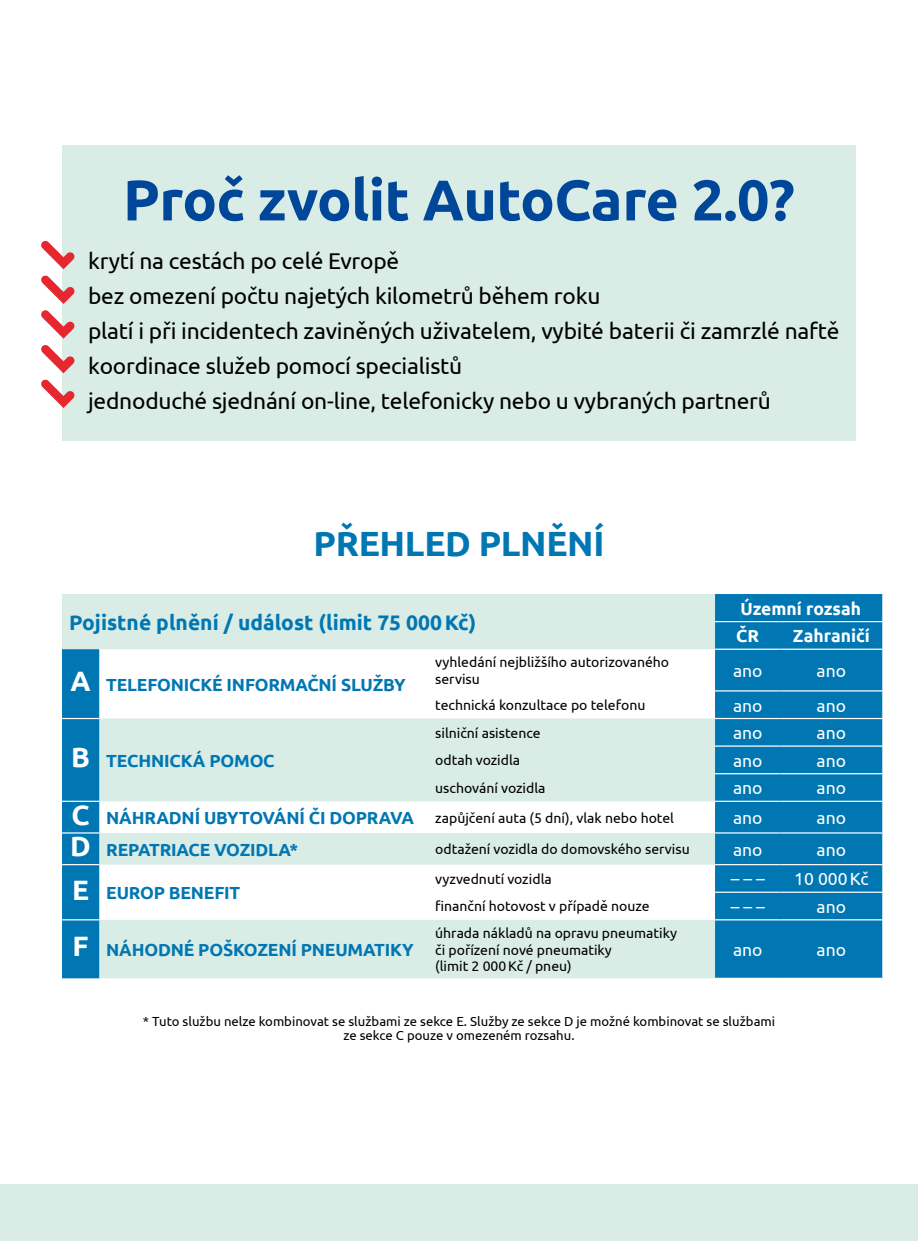
<style>
.page{position:relative;width:918px;height:1241px;background:#fff}
.page>*{position:absolute;margin:0;border:0;box-sizing:border-box;transform-origin:0 0}
.t1{font:700 57.23px "Ubuntu";letter-spacing:-.01em;color:#004799}
.t2{font:700 35px "Ubuntu";letter-spacing:-.01em;color:#0077b3}
.t3{font:22.75px/35px "Ubuntu";letter-spacing:-.01em;color:#000}
.t4{font:700 21px "Ubuntu";color:#0077b3}
.t5{font:700 17.5px "Ubuntu";letter-spacing:-.01em;color:#0077b3}
.t6{font:17.5px "Ubuntu";color:#fff}
.t7{font:700 17.5px/27.7px "Ubuntu";color:#fff}
.t8{font:14px/16.8px "Ubuntu";color:#000}
.t9{font:13.12px/14px "Ubuntu";color:#000;text-align:center}
.s1{font-size:28px;color:#fff}
.s2{font-weight:700;font-size:28px;color:#fff}
.s3{font-weight:700;font-size:17.5px;color:#0077b3}
</style>
<div class="page">
<div style="left:62px;top:145px;width:794px;height:295px;background:#d9ece6"></div>
<svg style="left:62px;top:594px;width:820px;height:384px;fill:#d9ece6"></svg>
<hr style="left:715px;top:690px;width:65px;height:1px;background:#fff">
<hr style="left:780px;top:690px;width:102px;height:1px;background:#fff">
<hr style="left:715px;top:717px;width:65px;height:2px;background:#fff">
<hr style="left:780px;top:717px;width:102px;height:2px;background:#fff">
<hr style="left:715px;top:745px;width:65px;height:1px;background:#fff">
<hr style="left:780px;top:745px;width:102px;height:1px;background:#fff">
<hr style="left:715px;top:773px;width:65px;height:1px;background:#fff">
<hr style="left:780px;top:773px;width:102px;height:1px;background:#fff">
<hr style="left:715px;top:800px;width:65px;height:1px;background:#fff">
<hr style="left:780px;top:800px;width:102px;height:1px;background:#fff">
<hr style="left:715px;top:832px;width:65px;height:1px;background:#fff">
<hr style="left:780px;top:832px;width:102px;height:1px;background:#fff">
<hr style="left:715px;top:863px;width:65px;height:2px;background:#fff">
<hr style="left:780px;top:863px;width:102px;height:2px;background:#fff">
<hr style="left:715px;top:891px;width:65px;height:1px;background:#fff">
<hr style="left:780px;top:891px;width:102px;height:1px;background:#fff">
<hr style="left:715px;top:919px;width:65px;height:1px;background:#fff">
<hr style="left:780px;top:919px;width:102px;height:1px;background:#fff">
<hr style="left:715px;top:977px;width:65px;height:1px;background:#fff">
<hr style="left:780px;top:977px;width:102px;height:1px;background:#fff">
<hr style="left:62px;top:717px;width:37px;height:2px;background:#fff">
<hr style="left:62px;top:800px;width:37px;height:1px;background:#fff">
<hr style="left:62px;top:832px;width:37px;height:1px;background:#fff">
<hr style="left:62px;top:863px;width:37px;height:2px;background:#fff">
<hr style="left:62px;top:919px;width:37px;height:1px;background:#fff">
<hr style="left:715px;top:621px;width:65px;height:1px;background:#fff">
<hr style="left:780px;top:621px;width:102px;height:1px;background:#fff">
<hr style="left:715px;top:648px;width:65px;height:1px;background:#fff">
<hr style="left:780px;top:648px;width:102px;height:1px;background:#fff">
<div style="left:0;top:1184px;width:918px;height:56px;background:#d9ece6"></div>
<svg style="left:41px;top:241px;width:34px;height:28px"></svg>
<svg style="left:41px;top:275px;width:34px;height:29px"></svg>
<svg style="left:41px;top:310px;width:34px;height:28px"></svg>
<svg style="left:41px;top:345px;width:34px;height:28px"></svg>
<svg style="left:41px;top:379px;width:34px;height:29px"></svg>
<h1 class="t1" style="left:123px;top:165px;width:673px">Proč zvolit AutoCare 2.0?</h1>
<p class="t3" style="left:88px;top:242px;width:753px">krytí na cestách po celé Evropě<br>bez omezení počtu najetých kilometrů během roku<br>platí i při incidentech zaviněných uživatelem, vybité baterii či zamrzlé naftě koordinace služeb pomocí specialistů<br>jednoduché sjednání on-line, telefonicky nebo u vybraných partnerů</p>
<h2 class="t2" style="left:313px;top:522px;width:292px">PŘEHLED PLNĚNÍ</h2>
<h3 class="t4" style="left:69px;top:609px;width:409px">Pojistné plnění / událost (limit 75 000Kč)</h3>
<p class="t7" style="left:736px;top:594px;width:126px">Územní rozsah<br>ČR</p>
<p class="t7" style="left:793px;top:621px;width:78px">Zahraničí</p>
<p class="t5" style="left:71px;top:673px;width:337px"><span class="s1">A</span> TELEFONICKÉ INFORMAČNÍ SLUŽBY</p>
<p class="t8" style="left:435px;top:653px;width:235px">vyhledání nejbližšího autorizovaného servisu</p>
<p class="t6" style="left:733px;top:660px;width:31px">ano</p>
<p class="t6" style="left:816px;top:660px;width:31px">ano</p>
<p class="t8" style="left:435px;top:696px;width:212px">technická konzultace po telefonu</p>
<p class="t6" style="left:733px;top:694px;width:31px">ano</p>
<p class="t6" style="left:816px;top:694px;width:31px">ano</p>
<p class="t8" style="left:435px;top:723px;width:107px">silniční asistence</p>
<p class="t6" style="left:733px;top:722px;width:31px">ano</p>
<p class="t6" style="left:816px;top:722px;width:31px">ano</p>
<p class="t8" style="left:435px;top:751px;width:86px">odtah vozidla</p>
<p class="t6" style="left:733px;top:749px;width:31px">ano</p>
<p class="t6" style="left:816px;top:749px;width:31px">ano</p>
<p class="t8" style="left:435px;top:779px;width:112px">uschování vozidla</p>
<p class="t6" style="left:733px;top:777px;width:31px">ano</p>
<p class="t6" style="left:816px;top:777px;width:31px">ano</p>
<p class="t8" style="left:72px;top:808px;width:604px"><span class="s2">C</span> <span class="s3">NÁHRADNÍ UBYTOVÁNÍ ČI DOPRAVA</span> zapůjčení auta (5 dní), vlak nebo hotel</p>
<p class="t6" style="left:733px;top:807px;width:31px">ano</p>
<p class="t6" style="left:816px;top:807px;width:31px">ano</p>
<p class="t5" style="left:70px;top:838px;width:229px"><span class="s1">D</span> REPATRIACE VOZIDLA*</p>
<p class="t8" style="left:435px;top:840px;width:256px">odtažení vozidla do domovského servisu</p>
<p class="t6" style="left:733px;top:838px;width:31px">ano</p>
<p class="t6" style="left:816px;top:838px;width:31px">ano</p>
<p class="t5" style="left:72px;top:882px;width:170px"><span class="s1">E</span> EUROP BENEFIT</p>
<p class="t5" style="left:71px;top:749px;width:205px"><span class="s1">B</span> TECHNICKÁ POMOC</p>
<p class="t8" style="left:435px;top:869px;width:118px">vyzvednutí vozidla</p>
<p class="t6" style="left:731px;top:868px;width:36px">– – –</p>
<p class="t6" style="left:794px;top:868px;width:76px">10 000Kč</p>
<p class="t8" style="left:435px;top:897px;width:216px">finanční hotovost v případě nouze</p>
<p class="t6" style="left:731px;top:895px;width:36px">– – –</p>
<p class="t6" style="left:816px;top:895px;width:31px">ano</p>
<p class="t5" style="left:73px;top:938px;width:343px"><span class="s1">F</span> NÁHODNÉ POŠKOZENÍ PNEUMATIKY</p>
<p class="t8" style="left:435px;top:923px;width:243px">úhrada nákladů na opravu pneumatiky či pořízení nové pneumatiky<br>(limit 2 000Kč / pneu)</p>
<p class="t6" style="left:733px;top:938px;width:31px">ano</p>
<p class="t6" style="left:816px;top:938px;width:31px">ano</p>
<p class="t9" style="left:143px;top:1013px;width:634px">* Tuto službu nelze kombinovat se službami ze sekce E. Služby ze sekce D je možné kombinovat se službami ze sekce C pouze v omezeném rozsahu.</p>
</div>
